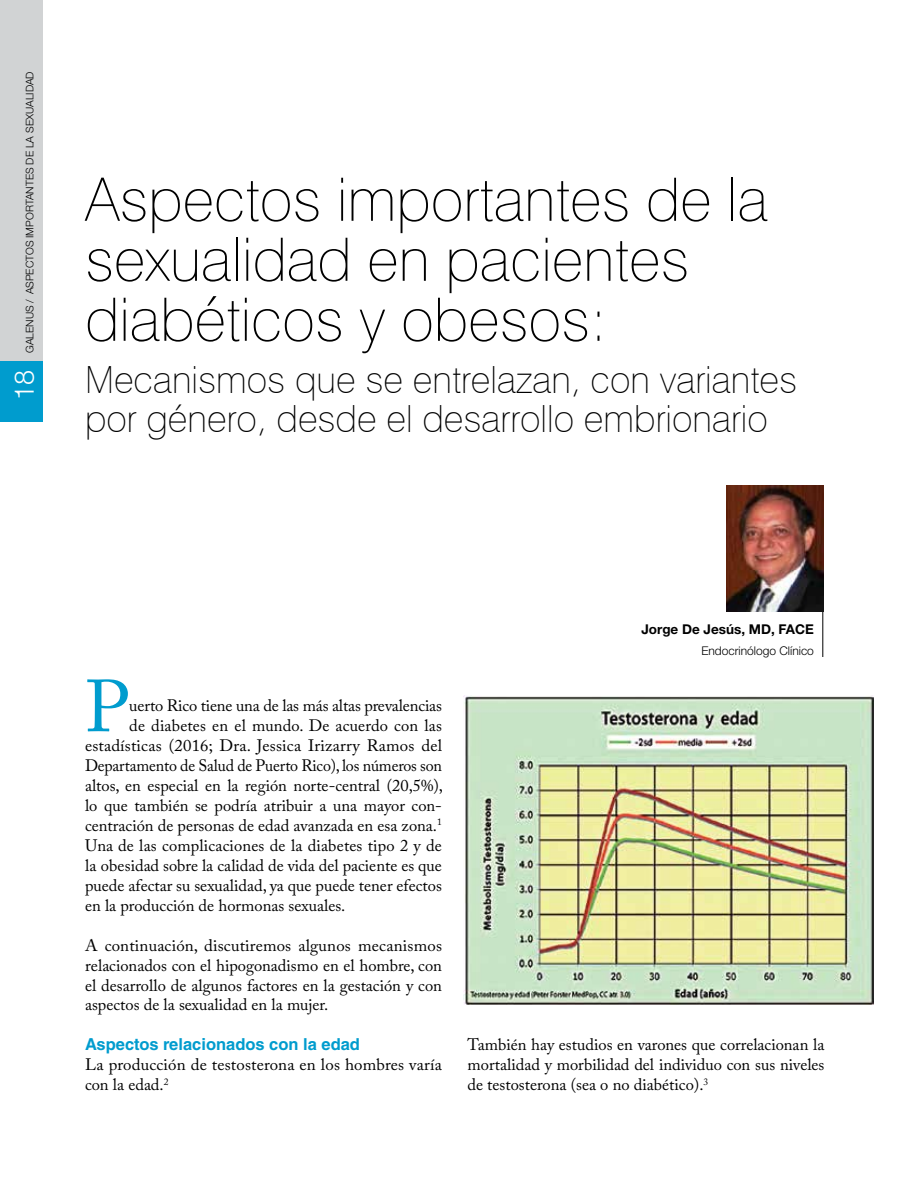
<style>
.page{position:relative;width:918px;height:1188px;background:#fff}
.page>*{position:absolute;margin:0;border:0;box-sizing:border-box;transform-origin:0 0}
.t1{font:72.9px "Adobe Caslon Pro";color:#009cce}
.t2{font:100 60px/60px "Swiss 721 BT";color:#000}
.t3{font:100 37.5px/39px "Swiss 721 BT";color:#000}
.t4{font:300 27px "Helvetica Neue";color:#fff}
.t5{font:16.5px/20px "Adobe Caslon Pro";color:#000;text-align:justify}
.t6{font:700 16.5px "Helvetica LT Std";color:#009cce}
.t7{font:700 13.5px "Helvetica Neue LT Std";color:#000}
.t8{font:300 12px "Helvetica Neue";color:#000}
.t9{font:300 10.5px "Helvetica Neue";color:#000}
</style>
<div class="page">
<hr style="left:822px;top:530px;width:1px;height:127px;background:#000">
<img style="left:726px;top:485px;width:97px;height:127px">
<img style="left:463px;top:695px;width:411px;height:309px">
<div style="left:0;top:0;width:43px;height:412px;background:#d1d3d4"></div>
<div style="left:0;top:361px;width:43px;height:61px;background:#009cce"></div>
<p class="t9" style="left:23px;top:353px;width:283px;rotate:-90deg">GALENUS / ASPECTOS IMPORTANTES DE LA SEXUALIDAD</p>
<h3 class="t4" style="left:8px;top:400px;width:32px;rotate:-90deg">18</h3>
<h2 class="t2" style="left:85px;top:169px;width:685px">Aspectos importantes de la sexualidad en pacientes diabéticos y obesos:</h2>
<h3 class="t3" style="left:85px;top:360px;width:714px">Mecanismos que se entrelazan, con variantes por género, desde el desarrollo embrionario</h3>
<h1 class="t1" style="left:85px;top:663px;width:46px">P</h1>
<p class="t5" style="left:129px;top:696px;width:314px">uerto Rico tiene una de las más altas prevalencias</p>
<p class="t5" style="left:129px;top:716px;width:314px">de diabetes en el mundo. De acuerdo con las</p>
<p class="t5" style="left:85px;top:735px;width:358px">estadísticas (2016; Dra. Jessica Irizarry Ramos del</p>
<p class="t5" style="left:85px;top:755px;width:358px">Departamento de Salud de Puerto Rico), los números son</p>
<p class="t5" style="left:85px;top:775px;width:360px">altos, en especial en la región norte-central (20,5%),</p>
<p class="t5" style="left:85px;top:795px;width:358px">lo que también se podría atribuir a una mayor con-</p>
<p class="t5" style="left:85px;top:815px;width:358px">centración de personas de edad avanzada en esa zona.<sup>1</sup></p>
<p class="t5" style="left:85px;top:835px;width:358px">Una de las complicaciones de la diabetes tipo 2 y de</p>
<p class="t5" style="left:85px;top:855px;width:358px">la obesidad sobre la calidad de vida del paciente es que</p>
<p class="t5" style="left:85px;top:875px;width:358px">puede afectar su sexualidad, ya que puede tener efectos</p>
<p class="t5" style="left:85px;top:895px;width:262px">en la producción de hormonas sexuales.</p>
<p class="t5" style="left:85px;top:935px;width:358px">A continuación, discutiremos algunos mecanismos relacionados con el hipogonadismo en el hombre, con el desarrollo de algunos factores en la gestación y con aspectos de la sexualidad en la mujer.</p>
<p class="t6" style="left:85px;top:1035px;width:277px">Aspectos relacionados con la edad</p>
<p class="t5" style="left:85px;top:1055px;width:358px">La producción de testosterona en los hombres varía con la edad.<sup>2</sup></p>
<p class="t7" style="left:641px;top:621px;width:174px">Jorge De Jesús, MD, FACE</p>
<p class="t8" style="left:701px;top:644px;width:114px">Endocrinólogo Clínico</p>
<p class="t5" style="left:468px;top:1035px;width:358px">También hay estudios en varones que correlacionan la mortalidad y morbilidad del individuo con sus niveles de testosterona (sea o no diabético).<sup>3</sup></p>
</div>
